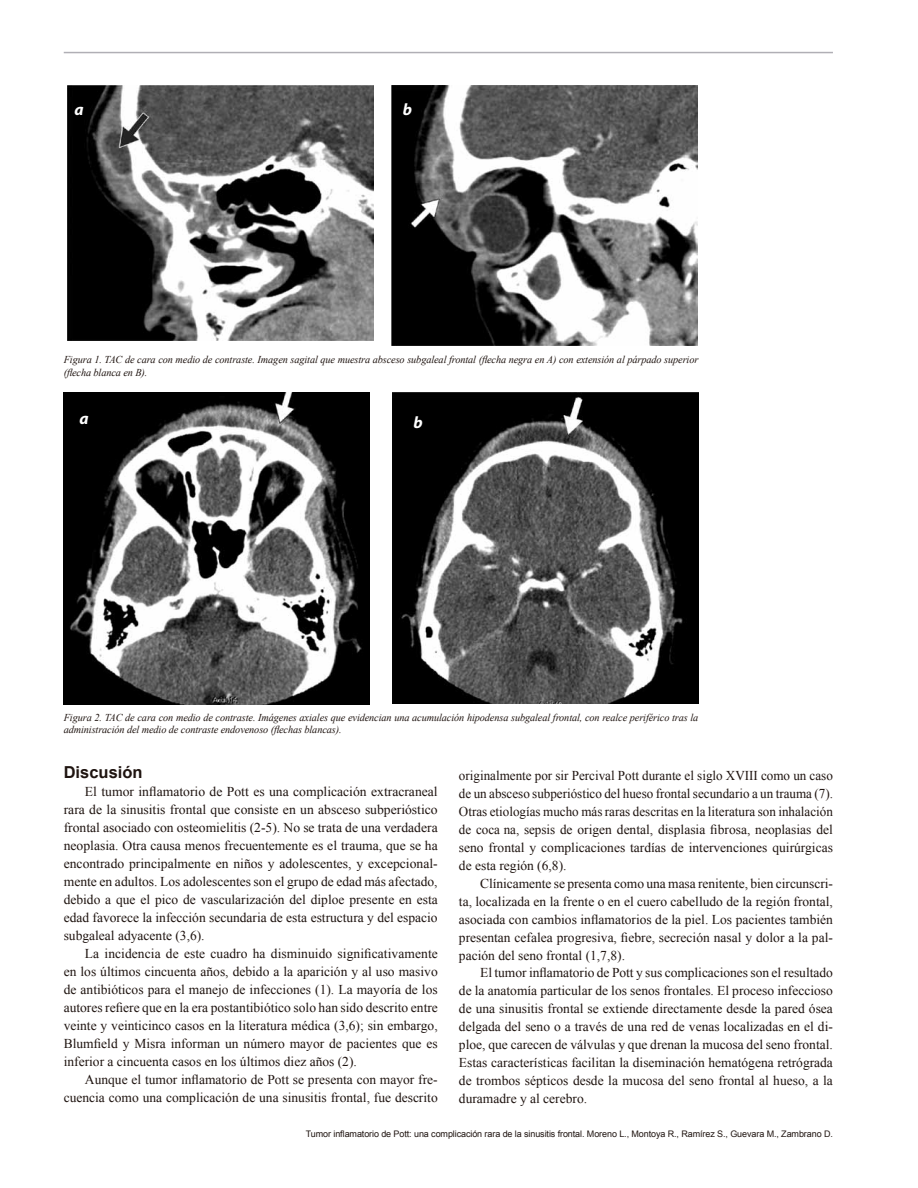
<style>
.page{position:relative;width:918px;height:1188px;background:#fff}
.page>*{position:absolute;margin:0;border:0;box-sizing:border-box;transform-origin:0 0}
.t1{font:700 16.5px "Arial";color:#1f1410}
.t2{font:italic 700 16.5px "Myriad Pro";color:#fff}
.t3{font:13.5px/18px "Times New Roman";color:#1f1410;text-align:justify}
.t4{font:italic 10.5px/12.6px "Times New Roman";letter-spacing:-.01em;color:#1f1410}
.t5{font:9px "Arial";letter-spacing:-.01em;color:#1f1410}
</style>
<div class="page">
<hr style="left:64px;top:52px;width:769px;height:1px;background:#b0afb5">
<img style="left:67px;top:85px;width:307px;height:255px">
<img style="left:391px;top:85px;width:307px;height:260px">
<img style="left:64px;top:392px;width:305px;height:313px">
<img style="left:393px;top:392px;width:305px;height:311px">
<p class="t2" style="left:74px;top:99px;width:11px">a</p>
<p class="t2" style="left:403px;top:99px;width:11px">b</p>
<p class="t4" style="left:64px;top:353px;width:636px">Figura 1. TAC de cara con medio de contraste. Imagen sagital que muestra absceso subgaleal frontal (flecha negra en A) con extensión al párpado superior (flecha blanca en B).</p>
<p class="t2" style="left:80px;top:408px;width:11px">a</p>
<p class="t2" style="left:413px;top:411px;width:11px">b</p>
<p class="t4" style="left:64px;top:711px;width:636px">Figura 2. TAC de cara con medio de contraste. Imágenes axiales que evidencian una acumulación hipodensa subgaleal frontal, con realce periférico tras la administración del medio de contraste endovenoso (flechas blancas).</p>
<p class="t1" style="left:64px;top:761px;width:80px">Discusión</p>
<p class="t3" style="left:64px;top:782px;width:376px;text-indent:21px">El tumor inflamatorio de Pott es una complicación extracraneal rara de la sinusitis frontal que consiste en un absceso subperióstico frontal asociado con osteomielitis (2-5). No se trata de una verdadera neoplasia. Otra causa menos frecuentemente es el trauma, que se ha encontrado principalmente en niños y adolescentes, y excepcional&shy;mente en adultos. Los adolescentes son el grupo de edad más afectado, debido a que el pico de vascularización del diploe presente en esta edad favorece la infección secundaria de esta estructura y del espacio subgaleal adyacente (3,6).</p>
<p class="t3" style="left:64px;top:944px;width:376px;text-indent:21px">La incidencia de este cuadro ha disminuido significativamente en los últimos cincuenta años, debido a la aparición y al uso masivo de antibióticos para el manejo de infecciones (1). La mayoría de los autores refiere que en la era postantibiótico solo han sido descrito entre veinte y veinticinco casos en la literatura médica (3,6); sin embargo, Blumfield y Misra informan un número mayor de pacientes que es inferior a cincuenta casos en los últimos diez años (2).</p>
<p class="t3" style="left:64px;top:1070px;width:376px;text-align:right">Aunque el tumor inflamatorio de Pott se presenta con mayor fre&shy;cuencia como una complicación de una sinusitis frontal, fue descrito</p>
<p class="t3" style="left:459px;top:766px;width:376px">originalmente por sir Percival Pott durante el siglo XVIII como un caso de un absceso subperióstico del hueso frontal secundario a un trauma (7).<br>Otras etiologías mucho más raras descritas en la literatura son inhalación de coca na, sepsis de origen dental, displasia fibrosa, neoplasias del seno frontal y complicaciones tardías de intervenciones quirúrgicas de esta región (6,8).</p>
<p class="t3" style="left:459px;top:874px;width:376px;text-indent:21px">Clínicamente se presenta como una masa renitente, bien circunscri&shy;ta, localizada en la frente o en el cuero cabelludo de la región frontal, asociada con cambios inflamatorios de la piel. Los pacientes también presentan cefalea progresiva, fiebre, secreción nasal y dolor a la pal&shy;pación del seno frontal (1,7,8).</p>
<p class="t3" style="left:459px;top:964px;width:376px;text-indent:21px">El tumor inflamatorio de Pott y sus complicaciones son el resultado de la anatomía particular de los senos frontales. El proceso infeccioso de una sinusitis frontal se extiende directamente desde la pared ósea delgada del seno o a través de una red de venas localizadas en el di&shy;ploe, que carecen de válvulas y que drenan la mucosa del seno frontal.<br>Estas características facilitan la diseminación hematógena retrógrada de trombos sépticos desde la mucosa del seno frontal al hueso, a la duramadre y al cerebro.</p>
<p class="t5" style="left:306px;top:1128px;width:529px">Tumor inflamatorio de Pott: una complicación rara de la sinusitis frontal. Moreno L., Montoya R., Ramírez S., Guevara M., Zambrano D.</p>
</div>
